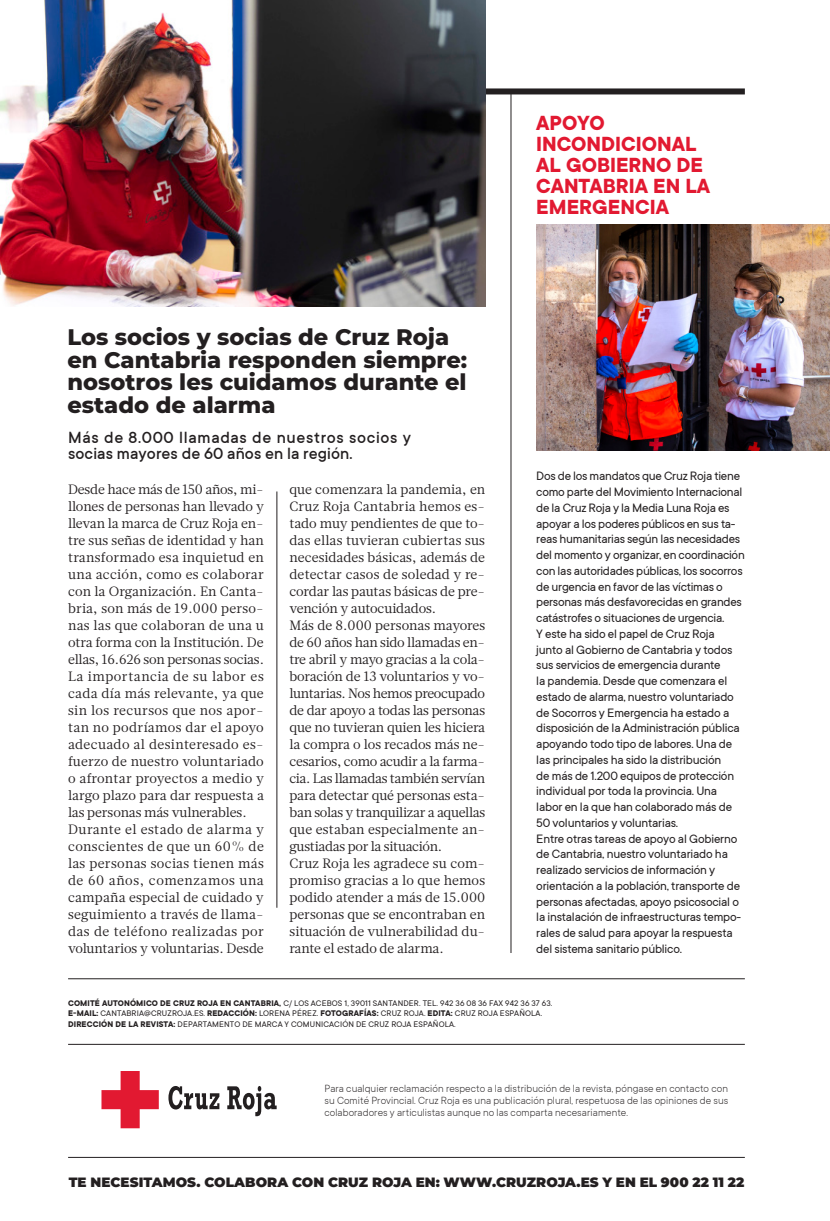
<style>
.page{position:relative;width:830px;height:1221px;background:#fff}
.page>*{position:absolute;margin:0;border:0;box-sizing:border-box;transform-origin:0 0}
.t1{font:800 22.5px/22.5px "Montserrat";color:#231f20}
.t2{font:700 22.5px/21px "TT Commons";color:#e21931}
.TEXTO_GENERAL_OK{font:500 18px/16.5px "TT Commons";letter-spacing:.035em;color:#231f20}
.TEXTO_GENERAL_OK-2{font:13.5px/17px "Glosa Text";letter-spacing:-.005em;color:#231f20;text-align:justify}
.TEXTO_GENERAL_OK-3{font:13.5px/15.8px "TT Commons";letter-spacing:-.015em;color:#231f20}
.t3{font:900 13.5px "Montserrat";letter-spacing:.005em;color:#231f20}
.t4{font:300 11.25px/12px "TT Commons";letter-spacing:.005em;color:#231f20;text-align:justify}
.t5{font:9px/10.5px "TT Commons";letter-spacing:.015em;color:#231f20}
.s1{font-weight:700}
</style>
<div class="page">
<div style="left:68px;top:88px;width:676px;height:6px;background:#231f20"></div>
<hr style="left:68px;top:1157px;width:676px;height:1px;background:#231f20">
<hr style="left:68px;top:1044px;width:676px;height:1px;background:#231f20">
<hr style="left:68px;top:978px;width:676px;height:1px;background:#231f20">
<img style="left:0;top:0;width:485px;height:306px">
<hr style="left:510px;top:91px;width:1px;height:861px;background:#231f20">
<hr style="left:276px;top:491px;width:1px;height:416px;background:#231f20">
<img style="left:536px;top:224px;width:293px;height:226px">
<svg style="left:168px;top:1086px;width:51px;height:23px"></svg>
<svg style="left:227px;top:1086px;width:49px;height:30px"></svg>
<svg style="left:101px;top:1071px;width:58px;height:57px"></svg>
<p class="t1" style="left:67px;top:324px;width:401px">Los socios y socias de Cruz Roja en Cantabria responden siempre: nosotros les cuidamos durante el estado de alarma</p>
<p class="TEXTO_GENERAL_OK" style="left:68px;top:429px;width:344px">Más de 8.000 llamadas de nuestros socios y socias mayores de 60 años en la región.</p>
<p class="TEXTO_GENERAL_OK-2" style="left:68px;top:480px;width:197px">Desde hace más de 150 años, mi&shy;llones de personas han llevado y llevan la marca de Cruz Roja en&shy;tre sus señas de identidad y han transformado esa inquietud en una acción, como es colaborar con la Organización. En Canta&shy;bria, son más de 19.000 perso&shy;nas las que colaboran de una u otra forma con la Institución. De ellas, 16.626 son personas socias.</p>
<p class="TEXTO_GENERAL_OK-2" style="left:68px;top:667px;width:197px">La importancia de su labor es cada día más relevante, ya que sin los recursos que nos apor&shy;tan no podríamos dar el apoyo adecuado al desinteresado es&shy;fuerzo de nuestro voluntariado o afrontar proyectos a medio y largo plazo para dar respuesta a las personas más vulnerables.</p>
<p class="TEXTO_GENERAL_OK-2" style="left:68px;top:820px;width:197px">Durante el estado de alarma y conscientes de que un 60% de las personas socias tienen más de 60 años, comenzamos una campaña especial de cuidado y seguimiento a través de llama&shy;das de teléfono realizadas por voluntarios y voluntarias. Desde</p>
<p class="TEXTO_GENERAL_OK-2" style="left:289px;top:480px;width:197px">que comenzara la pandemia, en Cruz Roja Cantabria hemos es&shy;tado muy pendientes de que to&shy;das ellas tuvieran cubiertas sus necesidades básicas, además de detectar casos de soledad y re&shy;cordar las pautas básicas de pre&shy;vención y autocuidados.</p>
<p class="TEXTO_GENERAL_OK-2" style="left:289px;top:616px;width:197px">Más de 8.000 personas mayores de 60 años han sido llamadas en&shy;tre abril y mayo gracias a la cola&shy;boración de 13 voluntarios y vo&shy;luntarias. Nos hemos preocupado de dar apoyo a todas las personas que no tuvieran quien les hiciera la compra o los recados más ne&shy;cesarios, como acudir a la farma&shy;cia. Las llamadas también servían para detectar qué personas esta&shy;ban solas y tranquilizar a aquellas que estaban especialmente an&shy;gustiadas por la situación.</p>
<p class="TEXTO_GENERAL_OK-2" style="left:289px;top:854px;width:197px">Cruz Roja les agradece su com&shy;promiso gracias a lo que hemos podido atender a más de 15.000 personas que se encontraban en situación de vulnerabilidad du&shy;rante el estado de alarma.</p>
<p class="t2" style="left:536px;top:113px;width:175px">APOYO<br>INCONDICIONAL<br>AL GOBIERNO DE<br>CANTABRIA EN LA<br>EMERGENCIA</p>
<p class="TEXTO_GENERAL_OK-3" style="left:536px;top:468px;width:210px">Dos de los mandatos que Cruz Roja tiene como parte del Movimiento Internacional de la Cruz Roja y la Media Luna Roja es apoyar a los poderes públicos en sus ta&shy;reas humanitarias según las necesidades del momento y organizar, en coordinación con las autoridades públicas, los socorros de urgencia en favor de las víctimas o personas más desfavorecidas en grandes catástrofes o situaciones de urgencia.</p>
<p class="TEXTO_GENERAL_OK-3" style="left:536px;top:626px;width:205px">Y este ha sido el papel de Cruz Roja junto al Gobierno de Cantabria y todos sus servicios de emergencia durante<br>la pandemia. Desde que comenzara el estado de alarma, nuestro voluntariado de Socorros y Emergencia ha estado a disposición de la Administración pública apoyando todo tipo de labores. Una de las principales ha sido la distribución<br>de más de 1.200 equipos de protección individual por toda la provincia. Una labor en la que han colaborado más de 50 voluntarios y voluntarias.</p>
<p class="TEXTO_GENERAL_OK-3" style="left:536px;top:830px;width:206px">Entre otras tareas de apoyo al Gobierno de Cantabria, nuestro voluntariado ha realizado servicios de información y orientación a la población, transporte de personas afectadas, apoyo psicosocial o la instalación de infraestructuras tempo&shy;rales de salud para apoyar la respuesta del sistema sanitario público.</p>
<p class="t5" style="left:68px;top:997px;width:485px"><span class="s1">COMITÉ AUTONÓMICO DE CRUZ ROJA EN CANTABRIA,</span> C/ LOS ACEBOS 1, 39011 SANTANDER. TEL. 942 36 08 36 FAX 942 36 37 63.<br><span class="s1">E-MAIL:</span> CANTABRIA@CRUZROJA.ES. <span class="s1">REDACCIÓN:</span> LORENA PÉREZ. <span class="s1">FOTOGRAFÍAS:</span> CRUZ ROJA. <span class="s1">EDITA:</span> CRUZ ROJA ESPAÑOLA.<br><span class="s1">DIRECCIÓN DE LA REVISTA:</span> DEPARTAMENTO DE MARCA Y COMUNICACIÓN DE CRUZ ROJA ESPAÑOLA.</p>
<p class="t4" style="left:324px;top:1081px;width:405px">Para cualquier reclamación respecto a la distribución de la revista, póngase en contacto con su Comité Provincial. Cruz Roja es una publicación plural, respetuosa de las opiniones de sus colaboradores y articulistas aunque no las comparta necesariamente.</p>
<p class="t3" style="left:69px;top:1172px;width:676px">TE NECESITAMOS. COLABORA CON CRUZ ROJA EN: WWW.CRUZROJA.ES Y EN EL 900 22 11 22</p>
</div>
